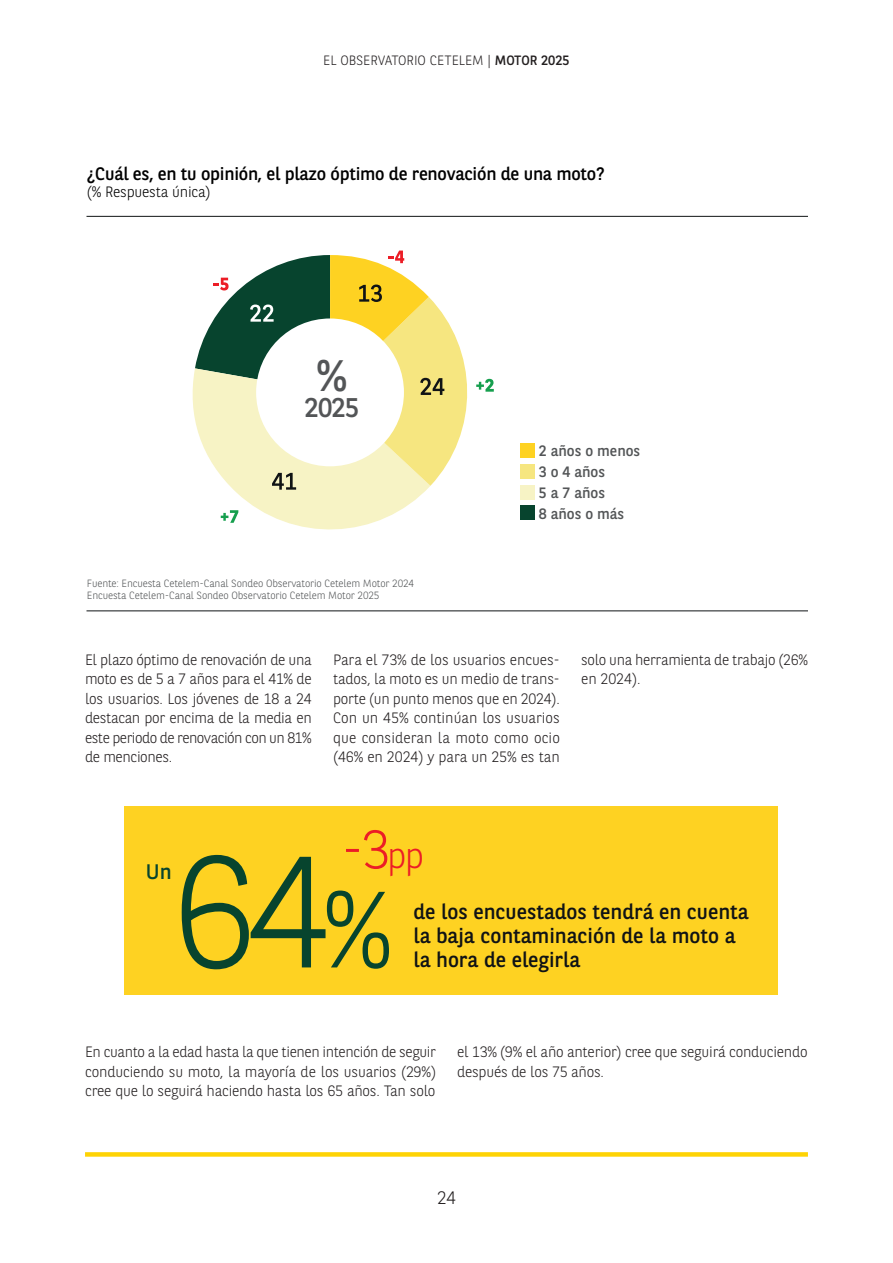
<style>
.page{position:relative;width:893px;height:1263px;background:#fff}
.page>*{position:absolute;margin:0;border:0;box-sizing:border-box;transform-origin:0 0}
.t1{font:300 158.1px "BNPP Sans";color:#07442e}
.t2{font:300 54px "BNPP Sans";color:#ec1d26}
.t3{font:43.95px "BNPP Sans";color:#535557}
.t4{font:27px "BNPP Sans";color:#535557}
.t5{font:21px/24px "BNPP Sans";color:#101315}
.t6{font:21px "BNPP Sans";color:#07442e}
.t7{font:18px "BNPP Sans";letter-spacing:-.015em;color:#000001}
.t8{font:300 18px "BNPP Sans";color:#231f20}
.t9{font:300 15px/19.5px "BNPP Sans";letter-spacing:-.015em;color:#231f20;text-align:justify}
.t10{font:15px/21px "BNPP Sans";color:#535557}
.t11{font:300 15px "BNPP Sans";letter-spacing:-.015em;color:#000001}
.t12{font:300 13.5px "BNPP Sans";color:#231f20}
.t13{font:300 10.5px/12px "BNPP Sans";letter-spacing:-.015em;color:#535557}
.s1{font-weight:400}
.s2{font-size:36px}
.s3{font-size:108px}
</style>
<div class="page">
<div style="left:85px;top:1152px;width:723px;height:5px;background:#fed304"></div>
<hr style="left:86px;top:216px;width:722px;height:1px;background:#101415">
<hr style="left:86px;top:610px;width:722px;height:1px;background:#101415">
<div style="left:520px;top:464px;width:14px;height:15px;background:#f6e680"></div>
<div style="left:520px;top:485px;width:14px;height:15px;background:#f7f3c5"></div>
<div style="left:520px;top:505px;width:14px;height:15px;background:#07442e"></div>
<div style="left:520px;top:443px;width:14px;height:15px;background:#fed222"></div>
<svg style="left:192px;top:251px;width:302px;height:279px"></svg>
<div style="left:124px;top:806px;width:653px;height:188px;background:#fed222"></div>
<p class="t12" style="left:323px;top:52px;width:248px">EL OBSERVATORIO CETELEM | <span class="s1">MOTOR 2025</span></p>
<p class="t7" style="left:87px;top:161px;width:519px">¿Cuál es, en tu opinión, el plazo óptimo de renovación de una moto?</p>
<p class="t11" style="left:87px;top:181px;width:125px">(% Respuesta única)</p>
<h3 class="t3" style="left:316px;top:345px;width:34px">%</h3>
<h3 class="t4" style="left:304px;top:389px;width:57px">2025</h3>
<p class="t13" style="left:87px;top:577px;width:329px">Fuente: Encuesta Cetelem-Canal Sondeo Observatorio Cetelem Motor 2024<br>Encuesta Cetelem-Canal Sondeo Observatorio Cetelem Motor 2025</p>
<p class="t10" style="left:539px;top:440px;width:103px">2 años o menos<br>3 o 4 años<br>5 a 7 años<br>8 años o más</p>
<p class="t9" style="left:85px;top:649px;width:228px">El plazo óptimo de renovación de una moto es de 5 a 7 años para el 41% de los usuarios. Los jóvenes de 18 a 24 destacan por encima de la media en este periodo de renovación con un 81% de menciones.</p>
<p class="t9" style="left:333px;top:649px;width:228px">Para el 73% de los usuarios encues&shy;tados, la moto es un medio de trans&shy;porte (un punto menos que en 2024).<br>Con un 45% continúan los usuarios que consideran la moto como ocio (46% en 2024) y para un 25% es tan</p>
<p class="t9" style="left:581px;top:649px;width:228px">solo una herramienta de trabajo (26% en 2024).</p>
<h2 class="t2" style="left:341px;top:813px;width:85px">-3<span class="s2">pp</span></h2>
<h3 class="t6" style="left:146px;top:857px;width:27px">Un</h3>
<h1 class="t1" style="left:172px;top:804px;width:222px">64<span class="s3">%</span></h1>
<h3 class="t5" style="left:414px;top:898px;width:337px">de los encuestados tendrá en cuenta la baja contaminación de la moto a la hora de elegirla</h3>
<p class="t9" style="left:85px;top:1042px;width:353px">En cuanto a la edad hasta la que tienen intención de seguir conduciendo su moto, la mayoría de los usuarios (29%) cree que lo seguirá haciendo hasta los 65 años. Tan solo</p>
<p class="t9" style="left:457px;top:1042px;width:352px">el 13% (9% el año anterior) cree que seguirá conduciendo después de los 75 años.</p>
<p class="t8" style="left:437px;top:1186px;width:20px">24</p>
</div>
